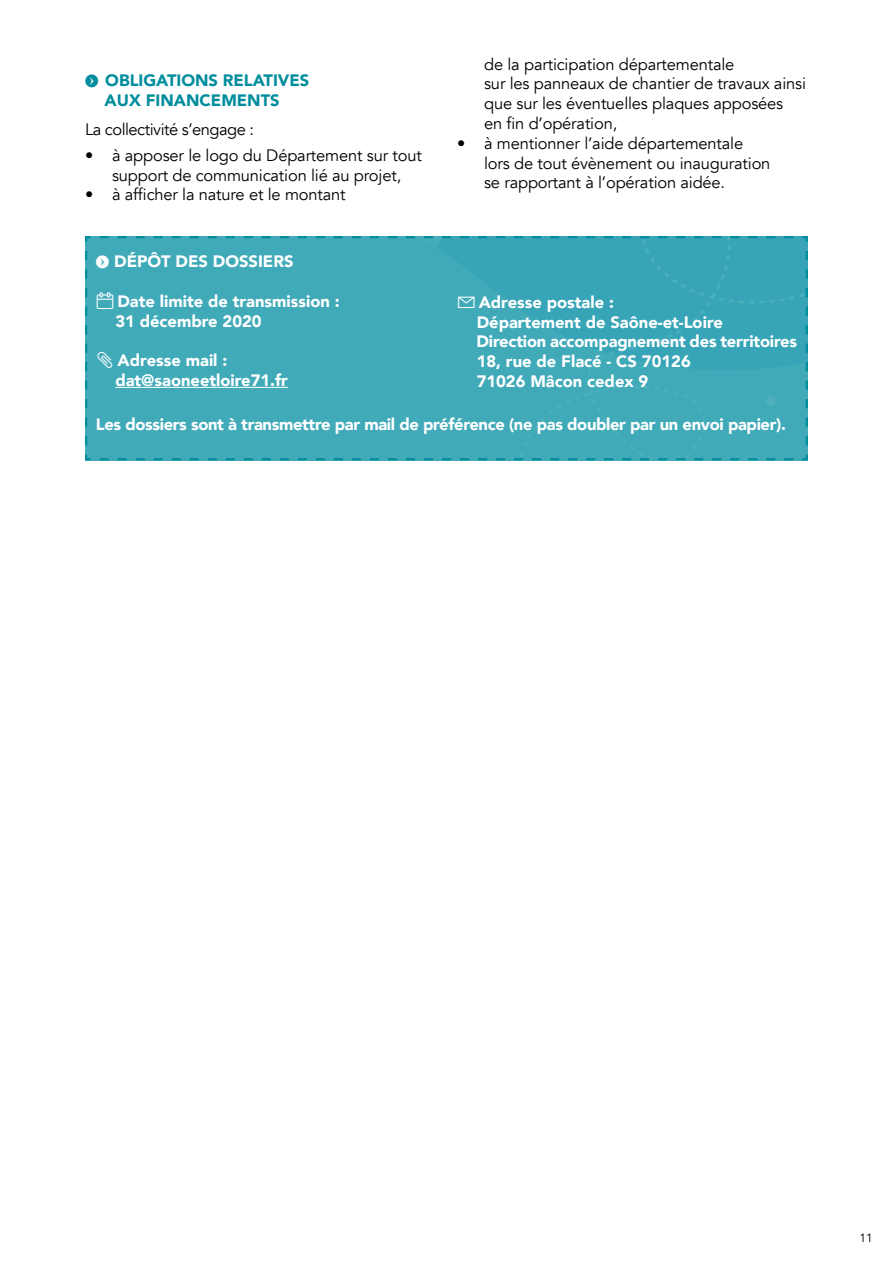
<style>
.page{position:relative;width:893px;height:1263px;background:#fff}
.page>*{position:absolute;margin:0;border:0;box-sizing:border-box;transform-origin:0 0}
.t1{font:16.5px/19.8px "Avenir";letter-spacing:-.01em;color:#000}
.t2{font:900 16.5px/19.8px "Avenir";color:#fff}
.t3{font:900 16.5px "Avenir";letter-spacing:-.02em;color:#fff}
.t4{font:900 16.5px/19.8px "Avenir";color:#008d9d}
.t5{font:16.5px "Avenir";letter-spacing:-.03em;color:#000}
.t6{font:12px "Avenir";color:#000}
</style>
<div class="page">
<svg style="left:85px;top:236px;width:723px;height:225px;background:#3ea8b8"></svg>
<svg style="left:97px;top:292px;width:16px;height:17px"></svg>
<svg style="left:98px;top:352px;width:14px;height:16px"></svg>
<svg style="left:458px;top:296px;width:17px;height:12px"></svg>
<p class="t4" style="left:105px;top:70px;width:206px;text-indent:-20px">◆ OBLIGATIONS RELATIVES<br>AUX FINANCEMENTS</p>
<p class="t5" style="left:85px;top:120px;width:171px">La collectivité s’engage :</p>
<p class="t1" style="left:85px;top:146px;width:338px;text-align:center">• à apposer le logo du Département sur tout support de communication lié au projet,</p>
<p class="t1" style="left:85px;top:185px;width:262px">• à afficher la nature et le montant</p>
<p class="t1" style="left:484px;top:54px;width:323px">de la participation départementale<br>sur les panneaux de chantier de travaux ainsi que sur les éventuelles plaques apposées<br>en fin d’opération,</p>
<p class="t1" style="left:484px;top:134px;width:288px;text-indent:-27px">• à mentionner l’aide départementale lors de tout évènement ou inauguration se rapportant à l’opération aidée.</p>
<p class="t2" style="left:96px;top:251px;width:199px">◆ DÉPÔT DES DOSSIERS</p>
<p class="t2" style="left:115px;top:291px;width:226px">Date limite de transmission :<br>31 décembre 2020</p>
<p class="t2" style="left:115px;top:350px;width:174px">Adresse mail : dat@saoneetloire71.fr</p>
<p class="t2" style="left:476px;top:292px;width:322px">Adresse postale :<br>Département de Saône-et-Loire<br>Direction accompagnement des territoires<br>18, rue de Flacé - CS 70126<br>71026 Mâcon cedex 9</p>
<p class="t3" style="left:96px;top:410px;width:692px">Les dossiers sont à transmettre par mail de préférence (ne pas doubler par un envoi papier).</p>
<p class="t6" style="left:859px;top:1230px;width:15px">11</p>
</div>
